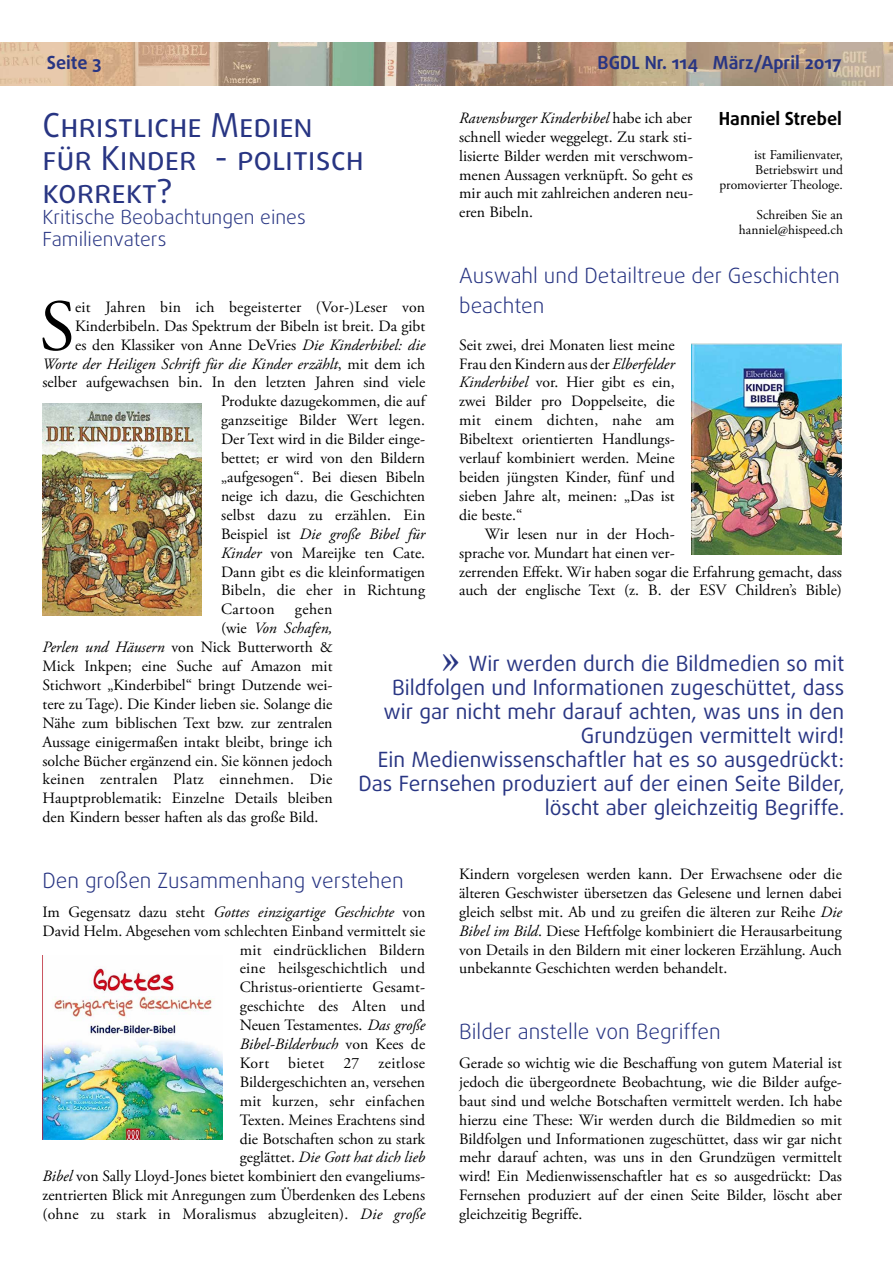
<style>
.page{position:relative;width:893px;height:1263px;background:#fff}
.page>*{position:absolute;margin:0;border:0;box-sizing:border-box;transform-origin:0 0}
.t1{font:72.75px "Adobe Garamond Pro";color:#000}
.t2{font:33px/33px "Daxline Pro";color:#283583}
.t3{font:21px/24px "Daxline Pro";color:#283583;text-align:right}
.t4{font:300 21px/30px "Daxline Pro";color:#283583}
.t5{font:300 19.5px/21.8px "Daxline Pro";color:#283583}
.t6{font:700 18px "Daxline Pro";color:#283583}
.t7{font:700 18px "Daxline Pro";color:#000}
.t8{font:15.75px/18.9px "Adobe Garamond Pro";color:#000;text-align:justify}
.t9{font:italic 15.75px "Adobe Garamond Pro";color:#000}
.t10{font:15.75px "Adobe Garamond Pro";letter-spacing:.02em;color:#000}
.t11{font:15.75px "Adobe Garamond Pro";letter-spacing:.025em;color:#000}
.t12{font:13.5px/15px "Adobe Garamond Pro";color:#000;text-align:right}
.s1{font-style:italic}
.s2{font-style:normal}
.s3{font-family:"Lido STFCE";font-size:36px}
</style>
<div class="page">
<img style="left:0;top:43px;width:893px;height:42px">
<img style="left:692px;top:343px;width:150px;height:211px">
<img style="left:43px;top:968px;width:180px;height:171px">
<img style="left:43px;top:404px;width:159px;height:211px">
<p class="t6" style="left:47px;top:51px;width:56px">Seite 3</p>
<p class="t6" style="left:598px;top:51px;width:246px">BGDL Nr. 114 März/April 2017</p>
<h2 class="t2" style="left:43px;top:109px;width:323px">Christliche Medien für Kinder - politisch korrekt?</h2>
<p class="t5" style="left:43px;top:207px;width:265px">Kritische Beobachtungen eines<br>Familienvaters</p>
<p class="t7" style="left:719px;top:107px;width:125px">Hanniel Strebel</p>
<p class="t12" style="left:719px;top:147px;width:125px">ist Familienvater,<br>Betriebswirt und promovierter Theologe.</p>
<p class="t12" style="left:739px;top:207px;width:105px">Schreiben Sie an hanniel@hispeed.ch</p>
<p class="t8" style="left:459px;top:109px;width:235px"><span class="s1">Ravensburger Kinderbibel</span> habe ich aber schnell wieder weggelegt. Zu stark sti&shy;lisierte Bilder werden mit verschwom&shy;menen Aussagen verknüpft. So geht es mir auch mit zahlreichen anderen neu&shy;eren Bibeln.</p>
<h3 class="t4" style="left:459px;top:261px;width:382px">Auswahl und Detailtreue der Geschichten beachten</h3>
<p class="t8" style="left:459px;top:336px;width:217px">Seit zwei, drei Monaten liest meine Frau den Kindern aus der <span class="s1">Elberfelder Kinderbibel</span> vor. Hier gibt es ein, zwei Bilder pro Doppelseite, die mit einem dichten, nahe am Bibeltext orientierten Handlungs&shy;verlauf kombiniert werden. Meine beiden jüngsten Kinder, fünf und sieben Jahre alt, meinen: „Das ist die beste.“</p>
<p class="t8" style="left:459px;top:525px;width:384px;text-align:left;text-indent:26px">Wir lesen nur in der Hoch-<br>sprache vor. Mundart hat einen ver-<br>zerrenden Effekt. Wir haben sogar die Erfahrung gemacht, dass auch der englische Text (z. B. der ESV Children’s Bible)</p>
<h1 class="t1" style="left:40px;top:283px;width:37px">S</h1>
<p class="t8" style="left:75px;top:298px;width:352px">eit Jahren bin ich begeisterter (Vor-)Leser von</p>
<p class="t8" style="left:75px;top:317px;width:352px">Kinderbibeln. Das Spektrum der Bibeln ist breit. Da gibt</p>
<p class="t8" style="left:75px;top:336px;width:352px">es den Klassiker von Anne DeVries <span class="s1">Die Kinderbibel: die</span></p>
<p class="t9" style="left:43px;top:354px;width:384px">Worte der Heiligen Schrift für die Kinder erzählt<span class="s2">, mit dem ich</span></p>
<p class="t8" style="left:43px;top:374px;width:384px">selber aufgewachsen bin. In den letzten Jahren sind viele</p>
<p class="t8" style="left:221px;top:392px;width:206px">Produkte dazugekommen, die auf</p>
<p class="t8" style="left:221px;top:411px;width:206px">ganzseitige Bilder Wert legen.</p>
<p class="t8" style="left:221px;top:430px;width:206px">Der Text wird in die Bilder einge-</p>
<p class="t8" style="left:221px;top:449px;width:206px">bettet; er wird von den Bildern</p>
<p class="t8" style="left:221px;top:468px;width:206px">„aufgesogen“. Bei diesen Bibeln</p>
<p class="t8" style="left:221px;top:487px;width:206px">neige ich dazu, die Geschichten</p>
<p class="t8" style="left:221px;top:506px;width:206px">selbst dazu zu erzählen. Ein</p>
<p class="t9" style="left:221px;top:524px;width:206px"><span class="s2">Beispiel ist</span> Die große Bibel für</p>
<p class="t8" style="left:221px;top:544px;width:206px"><span class="s1">Kinder</span> von Mareijke ten Cate.</p>
<p class="t8" style="left:221px;top:563px;width:206px">Dann gibt es die kleinformatigen</p>
<p class="t8" style="left:221px;top:581px;width:206px">Bibeln, die eher in Richtung</p>
<p class="t11" style="left:221px;top:600px;width:55px">Cartoon</p>
<p class="t8" style="left:295px;top:600px;width:39px">gehen</p>
<p class="t9" style="left:221px;top:619px;width:113px"><span class="s2">(wie</span> Von Schafen,</p>
<p class="t8" style="left:43px;top:638px;width:292px"><span class="s1">Perlen und Häusern</span> von Nick Butterworth &amp;</p>
<p class="t8" style="left:43px;top:657px;width:291px">Mick Inkpen; eine Suche auf Amazon mit</p>
<p class="t8" style="left:43px;top:676px;width:291px">Stichwort „Kinderbibel“ bringt Dutzende wei-</p>
<p class="t8" style="left:43px;top:695px;width:291px">tere zu Tage). Die Kinder lieben sie. Solange die</p>
<p class="t8" style="left:43px;top:714px;width:291px">Nähe zum biblischen Text bzw. zur zentralen</p>
<p class="t8" style="left:43px;top:733px;width:291px">Aussage einigermaßen intakt bleibt, bringe ich</p>
<p class="t8" style="left:43px;top:752px;width:292px">solche Bücher ergänzend ein. Sie können jedoch</p>
<p class="t10" style="left:43px;top:770px;width:291px">keinen zentralen Platz einnehmen. Die</p>
<p class="t8" style="left:43px;top:789px;width:292px">Hauptproblematik: Einzelne Details bleiben</p>
<p class="t8" style="left:43px;top:808px;width:278px">den Kindern besser haften als das große Bild.</p>
<p class="t3" style="left:359px;top:652px;width:487px"><span class="s3">»</span> Wir werden durch die Bildmedien so mit Bildfolgen und Informationen zugeschüttet, dass wir gar nicht mehr darauf achten, was uns in den Grundzügen vermittelt wird!<br>Ein Medienwissenschaftler hat es so ausgedrückt:<br>Das Fernsehen produziert auf der einen Seite Bilder, löscht aber gleichzeitig Begriffe.</p>
<h3 class="t4" style="left:43px;top:866px;width:363px">Den großen Zusammenhang verstehen</h3>
<p class="t8" style="left:43px;top:903px;width:384px;text-align:right">Im Gegensatz dazu steht <span class="s1">Gottes einzigartige Geschichte</span> von David Helm. Abgesehen vom schlechten Einband vermittelt sie mit eindrücklichen Bildern<br>eine heilsgeschichtlich und<br>Christus-orientierte Gesamt-<br>geschichte des Alten und<br>Neuen Testamentes. <span class="s1">Das große<br>Bibel-Bilderbuch</span> von Kees de<br>Kort bietet 27 zeitlose<br>Bildergeschichten an, versehen<br>mit kurzen, sehr einfachen<br>Texten. Meines Erachtens sind<br>die Botschaften schon zu stark<br>geglättet. <span class="s1">Die Gott hat dich lieb<br>Bibel</span> von Sally Lloyd-Jones bietet kombiniert den evangeliums&shy;zentrierten Blick mit Anregungen zum Überdenken des Lebens (ohne zu stark in Moralismus abzugleiten). <span class="s1">Die große</span></p>
<p class="t8" style="left:459px;top:865px;width:384px">Kindern vorgelesen werden kann. Der Erwachsene oder die älteren Geschwister übersetzen das Gelesene und lernen dabei gleich selbst mit. Ab und zu greifen die älteren zur Reihe <span class="s1">Die Bibel im Bild</span>. Diese Heftfolge kombiniert die Herausarbeitung von Details in den Bildern mit einer lockeren Erzählung. Auch unbekannte Geschichten werden behandelt.</p>
<h3 class="t4" style="left:459px;top:1017px;width:263px">Bilder anstelle von Begriffen</h3>
<p class="t8" style="left:459px;top:1054px;width:384px">Gerade so wichtig wie die Beschaffung von gutem Material ist jedoch die übergeordnete Beobachtung, wie die Bilder aufge&shy;baut sind und welche Botschaften vermittelt werden. Ich habe hierzu eine These: Wir werden durch die Bildmedien so mit Bildfolgen und Informationen zugeschüttet, dass wir gar nicht mehr darauf achten, was uns in den Grundzügen vermittelt wird! Ein Medienwissenschaftler hat es so ausgedrückt: Das Fernsehen produziert auf der einen Seite Bilder, löscht aber gleichzeitig Begriffe.</p>
</div>
